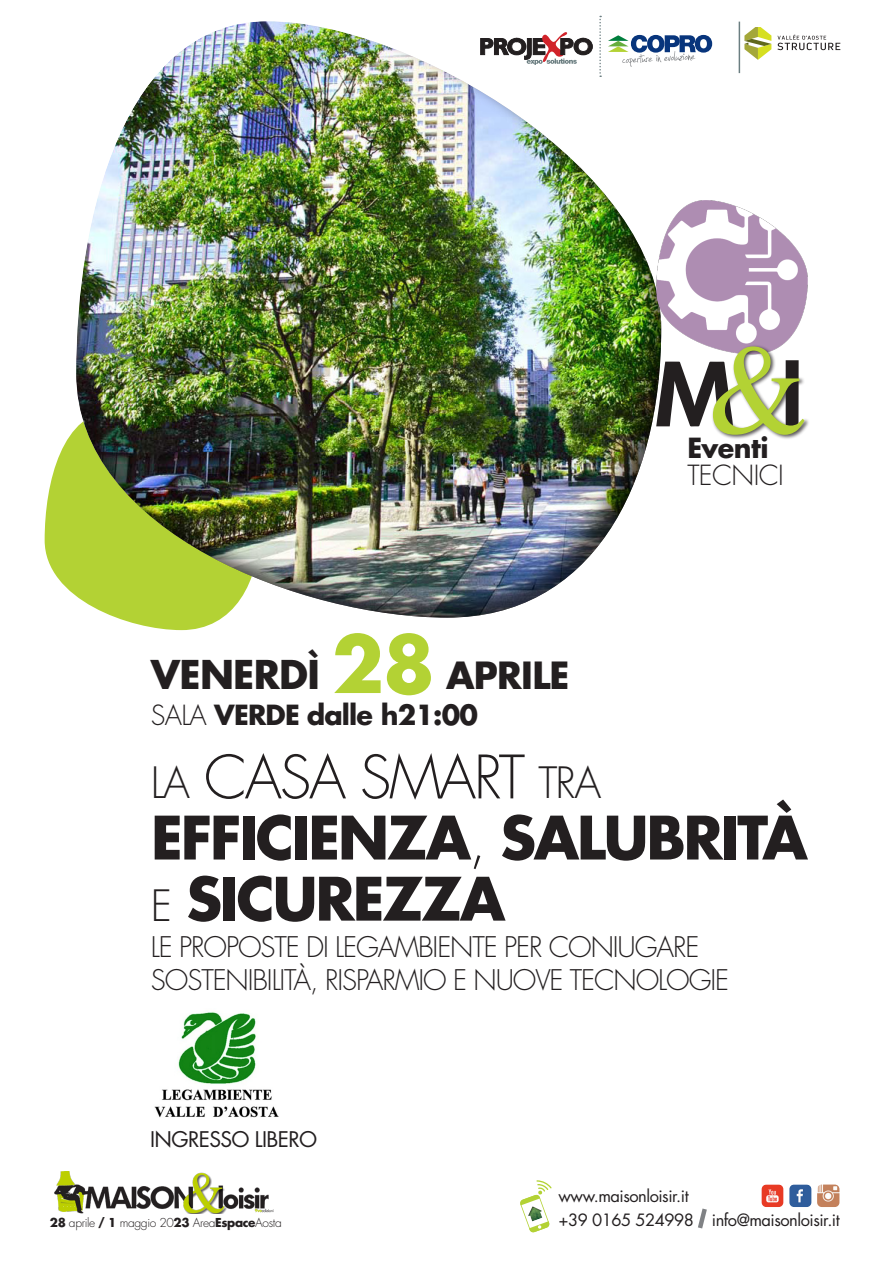
<style>
.page{position:relative;width:893px;height:1263px;background:#fff}
.page>*{position:absolute;margin:0;border:0;box-sizing:border-box;transform-origin:0 0}
.t1{font:700 58.2px/61.1px "Futura Std";letter-spacing:-.04em;color:#231f20}
.t2{font:700 38.55px "Futura Std";letter-spacing:-.02em;color:#231f20}
.t3{font:300 27.6px/33.5px "Futura Std";letter-spacing:-.04em;color:#231f20}
.t4{font:700 27px "Futura Std";letter-spacing:-.03em;color:#231f20}
.t5{font:300 27px "Futura Std";letter-spacing:-.02em;color:#231f20}
.t6{font:21px "Futura Std";letter-spacing:-.03em;color:#231f20}
.t7{font:16.5px "Futura Std";letter-spacing:-.03em;color:#231f20}
.t8{font:300 12px "Futura Std";letter-spacing:-.03em;color:#231f20}
.s1{font-size:76.5px;color:#b3d234}
.s2{font-size:36.45px}
.s3{font-weight:300}
.s4{font-weight:300;font-size:42px}
.s5{font-weight:700}
</style>
<div class="page">
<svg style="left:45px;top:428px;width:176px;height:202px;fill:#b3d234"></svg>
<div style="left:76px;top:19px;width:588px;height:600px;background:#231f20;opacity:.75"></div>
<img style="left:656px;top:200px;width:152px;height:146px">
<svg style="left:608px;top:35px;width:104px;height:32px"></svg>
<svg style="left:480px;top:32px;width:113px;height:33px"></svg>
<svg style="left:777px;top:35px;width:63px;height:15px"></svg>
<svg style="left:744px;top:27px;width:27px;height:33px"></svg>
<svg style="left:599px;top:16px;width:2px;height:61px"></svg>
<hr style="left:739px;top:22px;width:1px;height:51px;background:#6b7e81">
<svg style="left:520px;top:1180px;width:32px;height:53px"></svg>
<img style="left:154px;top:1012px;width:125px;height:105px">
<img style="left:54px;top:1171px;width:220px;height:43px">
<img style="left:762px;top:1184px;width:21px;height:23px">
<img style="left:789px;top:1184px;width:22px;height:23px">
<img style="left:817px;top:1184px;width:22px;height:23px">
<svg style="left:698px;top:1208px;width:9px;height:21px"></svg>
<div style="left:711px;top:344px;width:98px;height:96px;background:#231f20;opacity:.75"></div>
<svg style="left:656px;top:346px;width:148px;height:89px"></svg>
<p class="t2" style="left:151px;top:649px;width:420px">VENERDÌ <span class="s1">28</span> <span class="s2">APRILE</span></p>
<p class="t4" style="left:151px;top:697px;width:328px"><span class="s3">SALA</span> VERDE dalle h21:00</p>
<p class="t4" style="left:687px;top:430px;width:83px">Eventi</p>
<p class="t5" style="left:687px;top:459px;width:98px">TECNICI</p>
<p class="t1" style="left:151px;top:745px;width:658px"><span class="s4">LA</span> <span class="s3">CASA SMART</span> <span class="s4">TRA<br></span>EFFICIENZA<span class="s3">,</span> SALUBRITÀ<br><span class="s4">E</span> SICUREZZA</p>
<p class="t3" style="left:151px;top:931px;width:580px">LE PROPOSTE DI LEGAMBIENTE PER CONIUGARE<br>SOSTENIBILITÀ, RISPARMIO E NUOVE TECNOLOGIE</p>
<p class="t6" style="left:150px;top:1126px;width:169px">INGRESSO LIBERO</p>
<p class="t8" style="left:50px;top:1215px;width:233px"><span class="s5">28</span> aprile <span class="s5">/ 1</span> maggio 20<span class="s5">23</span> Area<span class="s5">Espace</span>Aosta</p>
<p class="t7" style="left:559px;top:1185px;width:132px">www.maisonloisir.it</p>
<p class="t7" style="left:559px;top:1209px;width:283px">+39 0165 524998 info@maisonloisir.it</p>
</div>
